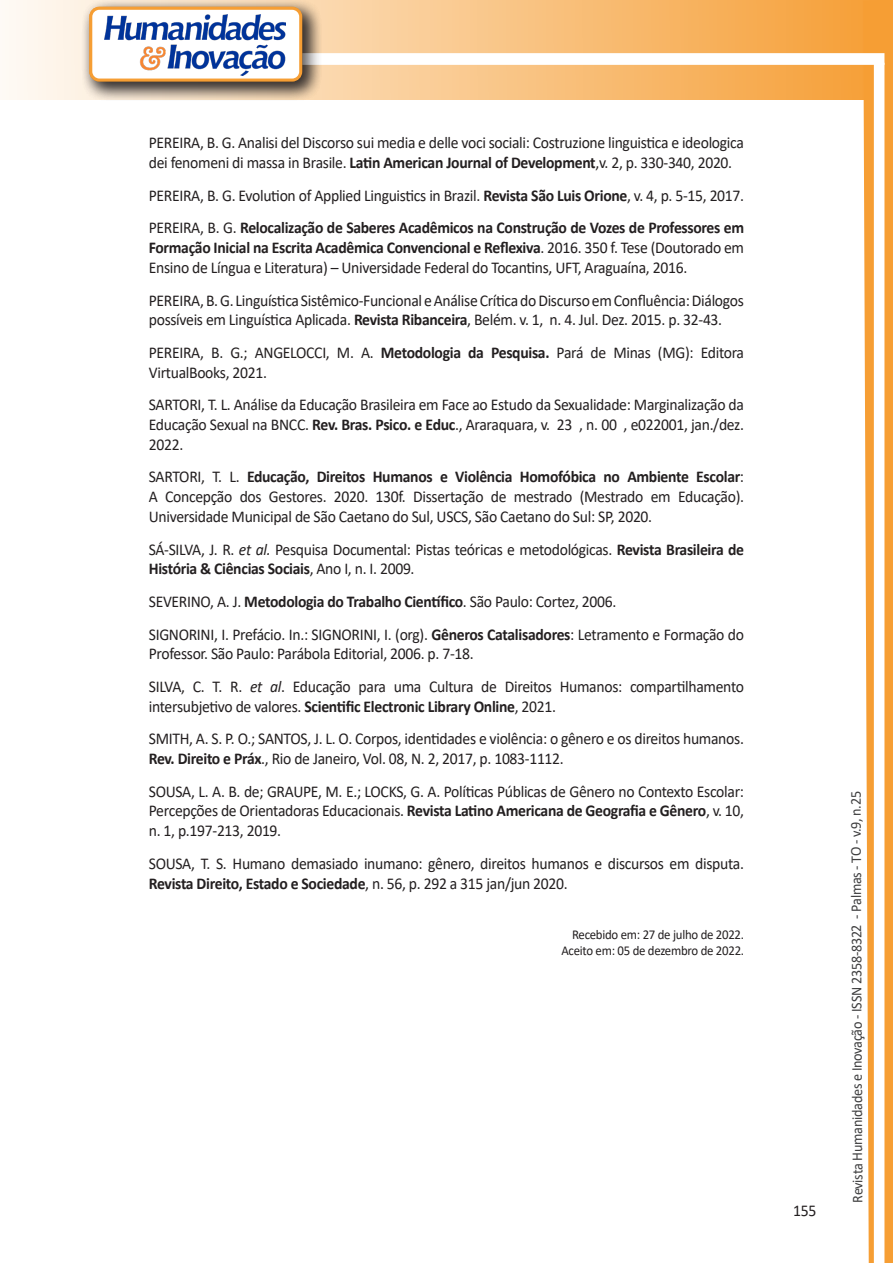
<style>
.page{position:relative;width:893px;height:1263px;background:#fff}
.page>*{position:absolute;margin:0;border:0;box-sizing:border-box;transform-origin:0 0}
.texto{font:16.5px/19.8px "Calibri";letter-spacing:-.02em;color:#231f20;scale:.95 1}
.texto-2{font:700 16.5px/19.8px "Calibri";letter-spacing:-.02em;color:#231f20;text-align:justify;scale:.95 1}
.t1{font:15px "Calibri";letter-spacing:-.025em;color:#3e3e3f;scale:.95 1}
.texto-3{font:13.5px "Calibri";letter-spacing:-.02em;color:#231f20;scale:.95 1}
.s1{font-weight:700}
.s2{font-weight:400}
.s3{font-style:italic}
</style>
<div class="page">
<svg style="left:5px;top:0;width:858px;height:100px;background:#f9c484"></svg>
<div style="left:302px;top:53px;width:582px;height:12px;background:#fff;border:2px solid #fff"></div>
<svg style="left:863px;top:0;width:30px;height:1263px"></svg>
<div style="left:81px;top:0;width:241px;height:102px;background:#231f20;opacity:.75"></div>
<svg style="left:91px;top:8px;width:210px;height:72px"></svg>
<div style="left:89px;top:7px;width:213px;height:75px;border:3px solid #f69e34;border-radius:9px"></div>
<p class="texto" style="left:149px;top:133px;width:628px">PEREIRA, B. G. Analisi del Discorso sui media e delle voci sociali: Costruzione linguistica e ideologica dei fenomeni di massa in Brasile. <span class="s1">Latin American Journal of Development</span>,v. 2, p. 330-340, 2020.</p>
<p class="texto" style="left:149px;top:185px;width:628px">PEREIRA, B. G. Evolution of Applied Linguistics in Brazil. <span class="s1">Revista São Luis Orione</span>, v. 4, p. 5-15, 2017.</p>
<p class="texto-2" style="left:149px;top:218px;width:628px"><span class="s2">PEREIRA, B. G.</span> Relocalização de Saberes Acadêmicos na Construção de Vozes de Professores em Formação Inicial na Escrita Acadêmica Convencional e Reflexiva<span class="s2">. 2016. 350 f. Tese (Doutorado em Ensino de Língua e Literatura) – Universidade Federal do Tocantins, UFT, Araguaína, 2016.</span></p>
<p class="texto" style="left:149px;top:290px;width:628px">PEREIRA, B. G. Linguística Sistêmico-Funcional e Análise Crítica do Discurso em Confluência: Diálogos possíveis em Linguística Aplicada. <span class="s1">Revista Ribanceira</span>, Belém. v. 1, n. 4. Jul. Dez. 2015. p. 32-43.</p>
<p class="texto" style="left:149px;top:342px;width:628px">PEREIRA, B. G.; ANGELOCCI, M. A. <span class="s1">Metodologia da Pesquisa.</span> Pará de Minas (MG): Editora<br>VirtualBooks, 2021.</p>
<p class="texto" style="left:149px;top:394px;width:628px;text-align:justify">SARTORI, T. L. Análise da Educação Brasileira em Face ao Estudo da Sexualidade: Marginalização da Educação Sexual na BNCC. <span class="s1">Rev. Bras. Psico. e Educ</span>., Araraquara, v. 23 , n. 00 , e022001, jan./dez.<br>2022.</p>
<p class="texto" style="left:149px;top:467px;width:628px;text-align:justify">SARTORI, T. L. <span class="s1">Educação, Direitos Humanos e Violência Homofóbica no Ambiente Escolar</span>:<br>A Concepção dos Gestores. 2020. 130f. Dissertação de mestrado (Mestrado em Educação).<br>Universidade Municipal de São Caetano do Sul, USCS, São Caetano do Sul: SP, 2020.</p>
<p class="texto" style="left:149px;top:539px;width:628px">SÁ-SILVA, J. R. <span class="s3">et al.</span> Pesquisa Documental: Pistas teóricas e metodológicas. <span class="s1">Revista Brasileira de<br>História &amp; Ciências Sociais</span>, Ano I, n. I. 2009.</p>
<p class="texto" style="left:149px;top:591px;width:494px">SEVERINO, A. J. <span class="s1">Metodologia do Trabalho Científico</span>. São Paulo: Cortez, 2006.</p>
<p class="texto" style="left:149px;top:624px;width:628px">SIGNORINI, I. Prefácio. In.: SIGNORINI, I. (org). <span class="s1">Gêneros Catalisadores</span>: Letramento e Formação do<br>Professor. São Paulo: Parábola Editorial, 2006. p. 7-18.</p>
<p class="texto" style="left:149px;top:676px;width:628px">SILVA, C. T. R. <span class="s3">et al</span>. Educação para uma Cultura de Direitos Humanos: compartilhamento intersubjetivo de valores. <span class="s1">Scientific Electronic Library Online</span>, 2021.</p>
<p class="texto" style="left:149px;top:728px;width:628px">SMITH, A. S. P. O.; SANTOS, J. L. O. Corpos, identidades e violência: o gênero e os direitos humanos.<br><span class="s1">Rev. Direito e Práx</span>., Rio de Janeiro, Vol. 08, N. 2, 2017, p. 1083-1112.</p>
<p class="texto" style="left:149px;top:781px;width:628px;text-align:justify">SOUSA, L. A. B. de; GRAUPE, M. E.; LOCKS, G. A. Políticas Públicas de Gênero no Contexto Escolar:<br>Percepções de Orientadoras Educacionais. <span class="s1">Revista Latino Americana de Geografia e Gênero</span>, v. 10, n. 1, p.197-213, 2019.</p>
<p class="texto" style="left:149px;top:853px;width:628px">SOUSA, T. S. Humano demasiado inumano: gênero, direitos humanos e discursos em disputa.<br><span class="s1">Revista Direito, Estado e Sociedade</span>, n. 56, p. 292 a 315 jan/jun 2020.</p>
<p class="texto-3" style="left:572px;top:925px;width:183px">Recebido em: 27 de julho de 2022.</p>
<p class="texto-3" style="left:561px;top:941px;width:194px">Aceito em: 05 de dezembro de 2022.</p>
<p class="texto" style="left:793px;top:1200px;width:26px">155</p>
<p class="t1" style="left:846px;top:1203px;width:435px;rotate:-90deg">Revista Humanidades e Inovação - ISSN 2358-8322 - Palmas - TO - v.9, n.25</p>
</div>
